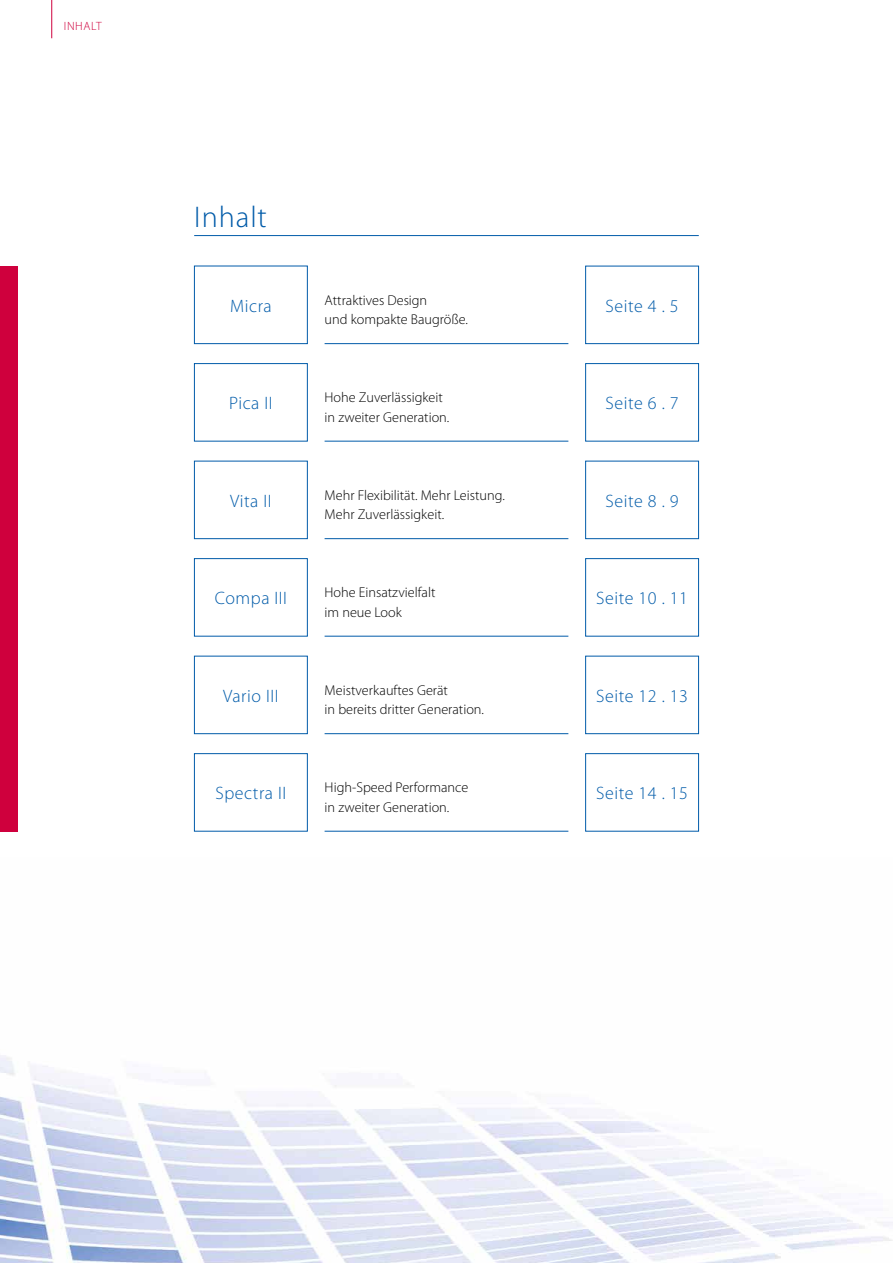
<style>
.page{position:relative;width:893px;height:1263px;background:#fff}
.page>*{position:absolute;margin:0;border:0;box-sizing:border-box;transform-origin:0 0}
.t1{font:300 30px "Myriad Pro";letter-spacing:.03em;color:#005ba9}
.t2{font:300 18px "Myriad Pro";letter-spacing:.03em;color:#005ba9}
.t3{font:300 14.25px/19.5px "Myriad Pro";color:#000}
.t4{font:300 12px "Myriad Pro";letter-spacing:.05em;color:#cf003d}
</style>
<div class="page">
<img style="left:0;top:1055px;width:893px;height:208px">
<hr style="left:51px;top:0;width:1px;height:38px;background:#cf003d">
<hr style="left:325px;top:343px;width:243px;height:1px;background:#005ba9">
<hr style="left:325px;top:441px;width:243px;height:1px;background:#005ba9">
<hr style="left:325px;top:538px;width:243px;height:1px;background:#005ba9">
<hr style="left:325px;top:636px;width:243px;height:1px;background:#005ba9">
<hr style="left:325px;top:733px;width:243px;height:1px;background:#005ba9">
<hr style="left:325px;top:831px;width:243px;height:1px;background:#005ba9">
<div style="left:0;top:266px;width:17px;height:565px;background:#cf003d"></div>
<div style="left:585px;top:266px;width:114px;height:78px;border:1px solid #005ba9"></div>
<div style="left:585px;top:363px;width:114px;height:78px;border:1px solid #005ba9"></div>
<div style="left:585px;top:461px;width:114px;height:78px;border:1px solid #005ba9"></div>
<hr style="left:194px;top:235px;width:505px;height:1px;background:#005ba9">
<div style="left:585px;top:558px;width:114px;height:78px;border:1px solid #005ba9"></div>
<div style="left:585px;top:656px;width:114px;height:78px;border:1px solid #005ba9"></div>
<div style="left:585px;top:753px;width:114px;height:78px;border:1px solid #005ba9"></div>
<div style="left:194px;top:266px;width:114px;height:78px;border:1px solid #005ba9"></div>
<div style="left:194px;top:363px;width:114px;height:78px;border:1px solid #005ba9"></div>
<div style="left:194px;top:461px;width:114px;height:78px;border:1px solid #005ba9"></div>
<div style="left:194px;top:558px;width:114px;height:78px;border:1px solid #005ba9"></div>
<div style="left:194px;top:656px;width:114px;height:78px;border:1px solid #005ba9"></div>
<div style="left:194px;top:753px;width:114px;height:78px;border:1px solid #005ba9"></div>
<p class="t4" style="left:64px;top:20px;width:39px">INHALT</p>
<h1 class="t1" style="left:194px;top:200px;width:74px">Inhalt</h1>
<p class="t2" style="left:230px;top:296px;width:43px">Micra</p>
<p class="t3" style="left:325px;top:291px;width:145px">Attraktives Design<br>und kompakte Baugröße.</p>
<p class="t2" style="left:606px;top:296px;width:75px">Seite 4 . 5</p>
<p class="t2" style="left:229px;top:393px;width:45px">Pica II</p>
<p class="t3" style="left:325px;top:388px;width:126px">Hohe Zuverlässigkeit in zweiter Generation.</p>
<p class="t2" style="left:606px;top:393px;width:75px">Seite 6 . 7</p>
<p class="t2" style="left:230px;top:491px;width:43px">Vita II</p>
<p class="t3" style="left:325px;top:486px;width:182px">Mehr Flexibilität. Mehr Leistung.<br>Mehr Zuverlässigkeit.</p>
<p class="t2" style="left:606px;top:491px;width:75px">Seite 8 . 9</p>
<p class="t2" style="left:215px;top:588px;width:74px">Compa III</p>
<p class="t3" style="left:325px;top:583px;width:112px">Hohe Einsatzvielfalt im neue Look</p>
<p class="t2" style="left:596px;top:588px;width:93px">Seite 10 . 11</p>
<p class="t2" style="left:223px;top:686px;width:57px">Vario III</p>
<p class="t3" style="left:325px;top:681px;width:161px">Meistverkauftes Gerät<br>in bereits dritter Generation.</p>
<p class="t2" style="left:596px;top:686px;width:93px">Seite 12 . 13</p>
<p class="t2" style="left:216px;top:783px;width:72px">Spectra II</p>
<p class="t3" style="left:325px;top:778px;width:145px">High-Speed Performance in zweiter Generation.</p>
<p class="t2" style="left:596px;top:783px;width:93px">Seite 14 . 15</p>
</div>
